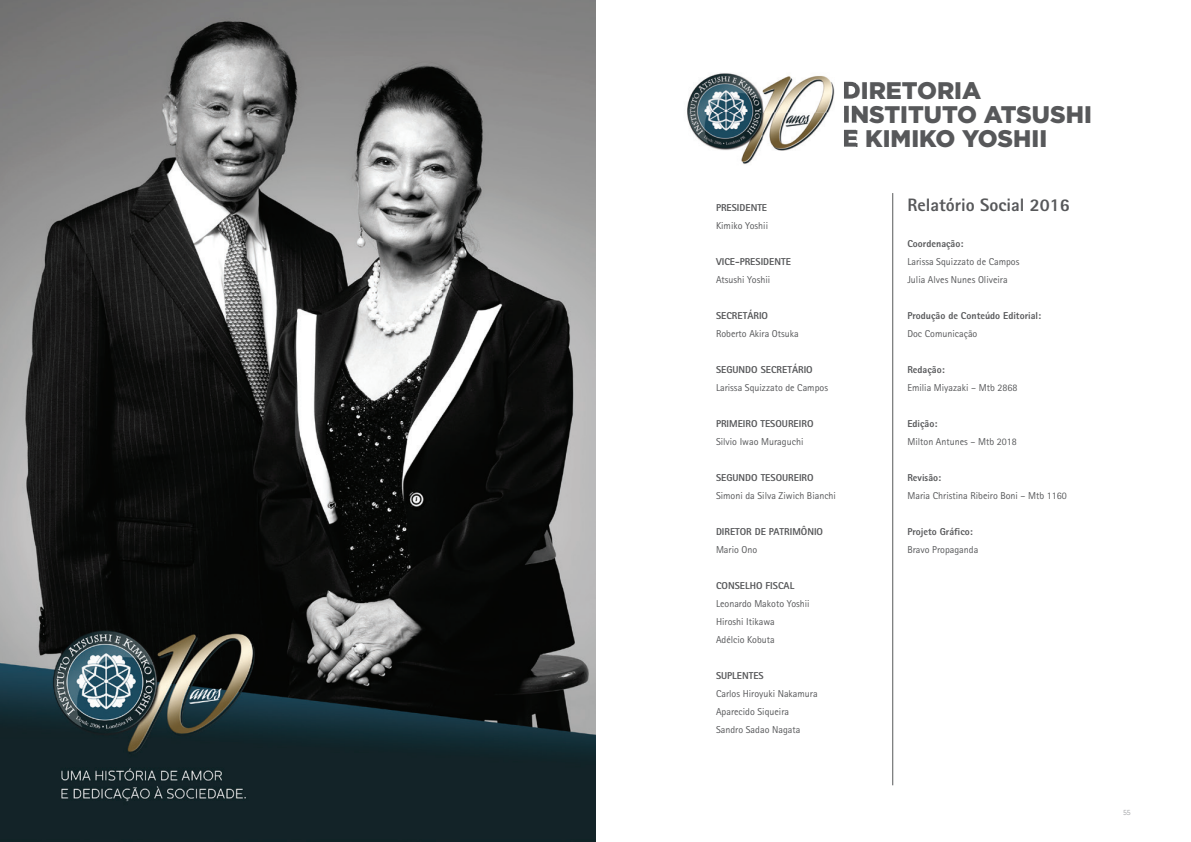
<style>
.page{position:relative;width:1191px;height:842px;background:#fff}
.page>*{position:absolute;margin:0;border:0;box-sizing:border-box;transform-origin:0 0}
.t1{font:900 24px/24px "Gotham";color:#57585a}
.t2{font:800 18px "Rotis Sans Serif Std";color:#57585a}
.t3{font:10px/18px "Rotis Sans Serif Std";color:#57585a}
.t4{font:800 10px "Rotis Sans Serif Std";color:#57585a}
.t5{font:300 8px "Rotis Sans Serif Std";color:#939598}
</style>
<div class="page">
<hr style="left:892px;top:193px;width:1px;height:592px;background:#57585a">
<img style="left:0;top:0;width:595px;height:842px">
<img style="left:687px;top:73px;width:148px;height:92px">
<img style="left:844px;top:81px;width:11px;height:18px">
<img style="left:844px;top:105px;width:11px;height:18px">
<img style="left:844px;top:129px;width:11px;height:18px">
<h1 class="t1" style="left:842px;top:78px;width:251px">DIRETORIA<br>INSTITUTO ATSUSHI<br>E KIMIKO YOSHII</h1>
<p class="t4" style="left:716px;top:201px;width:53px">PRESIDENTE</p>
<p class="t3" style="left:716px;top:217px;width:54px">Kimiko Yoshii</p>
<p class="t4" style="left:716px;top:255px;width:76px">VICE-PRESIDENTE</p>
<p class="t3" style="left:716px;top:271px;width:56px">Atsushi Yoshii</p>
<p class="t4" style="left:716px;top:309px;width:54px">SECRETÁRIO</p>
<p class="t3" style="left:716px;top:325px;width:84px">Roberto Akira Otsuka</p>
<p class="t4" style="left:716px;top:363px;width:98px">SEGUNDO SECRETÁRIO</p>
<p class="t3" style="left:716px;top:379px;width:113px">Larissa Squizzato de Campos</p>
<p class="t4" style="left:716px;top:417px;width:99px">PRIMEIRO TESOUREIRO</p>
<p class="t3" style="left:716px;top:433px;width:89px">Silvio Iwao Muraguchi</p>
<p class="t4" style="left:716px;top:471px;width:99px">SEGUNDO TESOUREIRO</p>
<p class="t3" style="left:716px;top:487px;width:121px">Simoni da Silva Ziwich Bianchi</p>
<p class="t4" style="left:716px;top:525px;width:109px">DIRETOR DE PATRIMÔNIO</p>
<p class="t3" style="left:716px;top:541px;width:43px">Mario Ono</p>
<p class="t4" style="left:716px;top:579px;width:80px">CONSELHO FISCAL</p>
<p class="t3" style="left:716px;top:595px;width:95px">Leonardo Makoto Yoshii<br>Hiroshi Itikawa<br>Adélcio Kobuta</p>
<p class="t4" style="left:716px;top:669px;width:49px">SUPLENTES</p>
<p class="t3" style="left:716px;top:685px;width:103px">Carlos Hiroyuki Nakamura<br>Aparecido Siqueira<br>Sandro Sadao Nagata</p>
<h2 class="t2" style="left:907px;top:193px;width:164px">Relatório Social 2016</h2>
<p class="t4" style="left:907px;top:237px;width:57px">Coordenação:</p>
<p class="t3" style="left:907px;top:253px;width:113px">Larissa Squizzato de Campos<br>Julia Alves Nunes Oliveira</p>
<p class="t4" style="left:907px;top:309px;width:135px">Produção de Conteúdo Editorial:</p>
<p class="t3" style="left:907px;top:325px;width:71px">Doc Comunicação</p>
<p class="t4" style="left:907px;top:363px;width:39px">Redação:</p>
<p class="t3" style="left:907px;top:379px;width:111px">Emilia Miyazaki – Mtb 2868</p>
<p class="t4" style="left:907px;top:417px;width:31px">Edição:</p>
<p class="t3" style="left:907px;top:433px;width:111px">Milton Antunes – Mtb 2018</p>
<p class="t4" style="left:907px;top:471px;width:35px">Revisão:</p>
<p class="t3" style="left:907px;top:487px;width:161px">Maria Christina Ribeiro Boni – Mtb 1160</p>
<p class="t4" style="left:907px;top:525px;width:67px">Projeto Gráfico:</p>
<p class="t3" style="left:907px;top:541px;width:72px">Bravo Propaganda</p>
<p class="t5" style="left:1123px;top:808px;width:9px">55</p>
</div>
